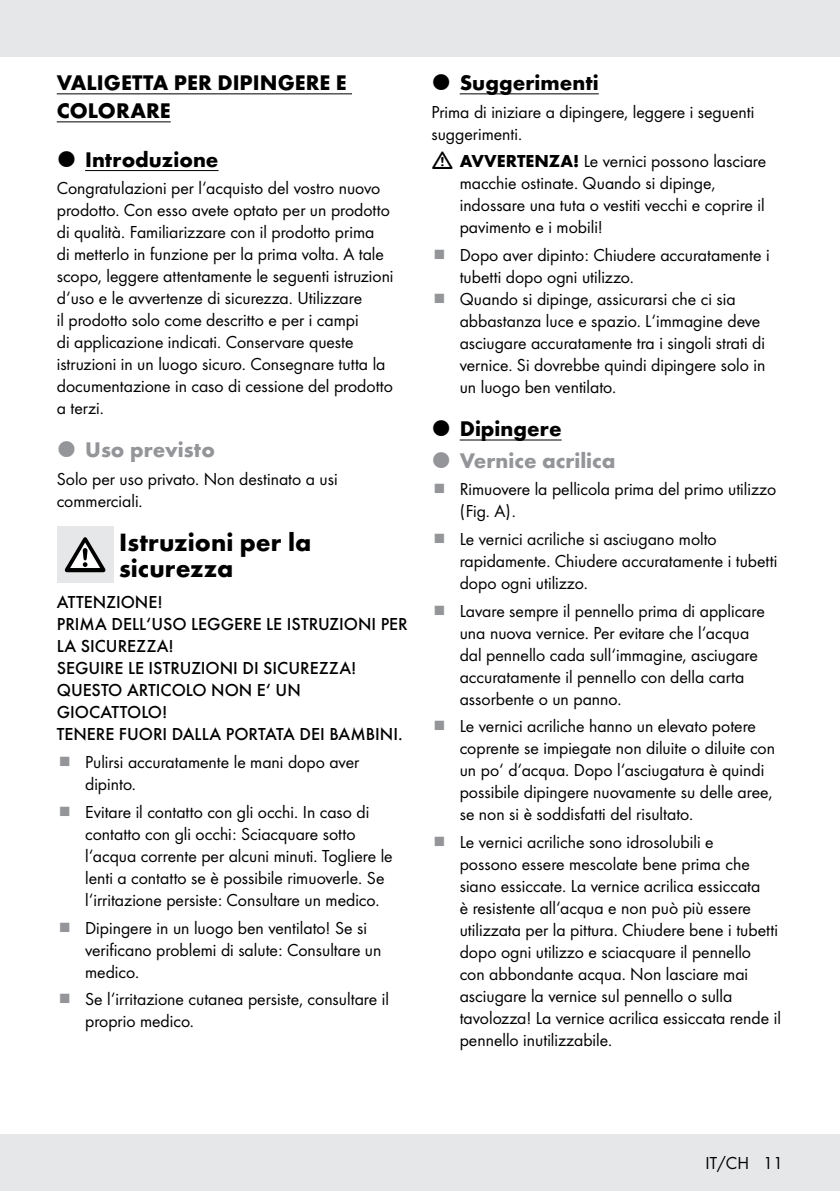
<style>
.page{position:relative;width:840px;height:1191px;background:#fff}
.page>*{position:absolute;margin:0;border:0;box-sizing:border-box;transform-origin:0 0}
.t1{font:700 26px/26px "Futura";color:#000}
.t2{font:700 22px/28px "Futura";color:#000}
.t3{font:700 22px "Futura";color:#939598}
.t4{font:18px/22px "Futura Boo";color:#000}
.t5{font:500 18px/22px "Futura";color:#000}
.s1{font-family:"Futura";font-weight:700}
</style>
<div class="page">
<div style="left:0;top:1134px;width:839px;height:57px;background:#e6e7e8"></div>
<div style="left:0;top:0;width:839px;height:57px;background:#e6e7e8"></div>
<hr style="left:57px;top:93px;width:295px;height:1px;background:#000">
<hr style="left:57px;top:121px;width:114px;height:1px;background:#000">
<hr style="left:85px;top:170px;width:133px;height:1px;background:#000">
<div style="left:57px;top:526px;width:56px;height:57px;background:#e6e7e8"></div>
<svg style="left:65px;top:537px;width:40px;height:35px"></svg>
<hr style="left:459px;top:93px;width:139px;height:1px;background:#000">
<hr style="left:459px;top:439px;width:102px;height:1px;background:#000">
<p class="t2" style="left:57px;top:67px;width:291px">VALIGETTA PER DIPINGERE E<br>COLORARE</p>
<p class="t2" style="left:85px;top:143px;width:135px">Introduzione</p>
<p class="t4" style="left:57px;top:176px;width:338px">Congratulazioni per l‘acquisto del vostro nuovo prodotto. Con esso avete optato per un prodotto di qualità. Familiarizzare con il prodotto prima<br>di metterlo in funzione per la prima volta. A tale scopo, leggere attentamente le seguenti istruzioni d‘uso e le avvertenze di sicurezza. Utilizzare<br>il prodotto solo come descritto e per i campi<br>di applicazione indicati. Conservare queste istruzioni in un luogo sicuro. Consegnare tutta la documentazione in caso di cessione del prodotto a terzi.</p>
<p class="t3" style="left:85px;top:434px;width:131px">Uso previsto</p>
<p class="t4" style="left:57px;top:467px;width:282px">Solo per uso privato. Non destinato a usi commerciali.</p>
<h1 class="t1" style="left:119px;top:527px;width:193px">Istruzioni per la sicurezza</h1>
<p class="t5" style="left:57px;top:590px;width:352px">ATTENZIONE!<br>PRIMA DELL‘USO LEGGERE LE ISTRUZIONI PER<br>LA SICUREZZA!<br>SEGUIRE LE ISTRUZIONI DI SICUREZZA!<br>QUESTO ARTICOLO NON E‘ UN<br>GIOCATTOLO!<br>TENERE FUORI DALLA PORTATA DEI BAMBINI.</p>
<p class="t4" style="left:85px;top:750px;width:275px">Pulirsi accuratamente le mani dopo aver dipinto.</p>
<p class="t4" style="left:85px;top:800px;width:309px">Evitare il contatto con gli occhi. In caso di contatto con gli occhi: Sciacquare sotto l‘acqua corrente per alcuni minuti. Togliere le lenti a contatto se è possibile rimuoverle. Se l‘irritazione persiste: Consultare un medico.</p>
<p class="t4" style="left:85px;top:915px;width:298px">Dipingere in un luogo ben ventilato! Se si verificano problemi di salute: Consultare un medico.</p>
<p class="t4" style="left:85px;top:987px;width:305px">Se l‘irritazione cutanea persiste, consultare il proprio medico.</p>
<p class="t2" style="left:459px;top:67px;width:140px">Suggerimenti</p>
<p class="t4" style="left:431px;top:100px;width:324px">Prima di iniziare a dipingere, leggere i seguenti suggerimenti.</p>
<p class="t4" style="left:459px;top:149px;width:308px"><span class="s1">AVVERTENZA!</span> Le vernici possono lasciare macchie ostinate. Quando si dipinge, indossare una tuta o vestiti vecchi e coprire il pavimento e i mobili!</p>
<p class="t4" style="left:459px;top:243px;width:311px">Dopo aver dipinto: Chiudere accuratamente i tubetti dopo ogni utilizzo.<br>Quando si dipinge, assicurarsi che ci sia abbastanza luce e spazio. L‘immagine deve asciugare accuratamente tra i singoli strati di vernice. Si dovrebbe quindi dipingere solo in un luogo ben ventilato.</p>
<p class="t2" style="left:459px;top:413px;width:103px">Dipingere</p>
<p class="t3" style="left:459px;top:444px;width:157px">Vernice acrilica</p>
<p class="t4" style="left:459px;top:477px;width:318px">Rimuovere la pellicola prima del primo utilizzo (Fig. A).</p>
<p class="t4" style="left:459px;top:527px;width:319px">Le vernici acriliche si asciugano molto rapidamente. Chiudere accuratamente i tubetti dopo ogni utilizzo.</p>
<p class="t4" style="left:459px;top:599px;width:306px">Lavare sempre il pennello prima di applicare una nuova vernice. Per evitare che l‘acqua dal pennello cada sull‘immagine, asciugare accuratamente il pennello con della carta assorbente o un panno.</p>
<p class="t4" style="left:459px;top:714px;width:317px">Le vernici acriliche hanno un elevato potere coprente se impiegate non diluite o diluite con un po‘ d‘acqua. Dopo l‘asciugatura è quindi possibile dipingere nuovamente su delle aree, se non si è soddisfatti del risultato.</p>
<p class="t4" style="left:459px;top:830px;width:322px">Le vernici acriliche sono idrosolubili e<br>possono essere mescolate bene prima che siano essiccate. La vernice acrilica essiccata<br>è resistente all‘acqua e non può più essere utilizzata per la pittura. Chiudere bene i tubetti dopo ogni utilizzo e sciacquare il pennello<br>con abbondante acqua. Non lasciare mai asciugare la vernice sul pennello o sulla tavolozza! La vernice acrilica essiccata rende il pennello inutilizzabile.</p>
<p class="t4" style="left:705px;top:1151px;width:79px">IT/CH 11</p>
</div>
